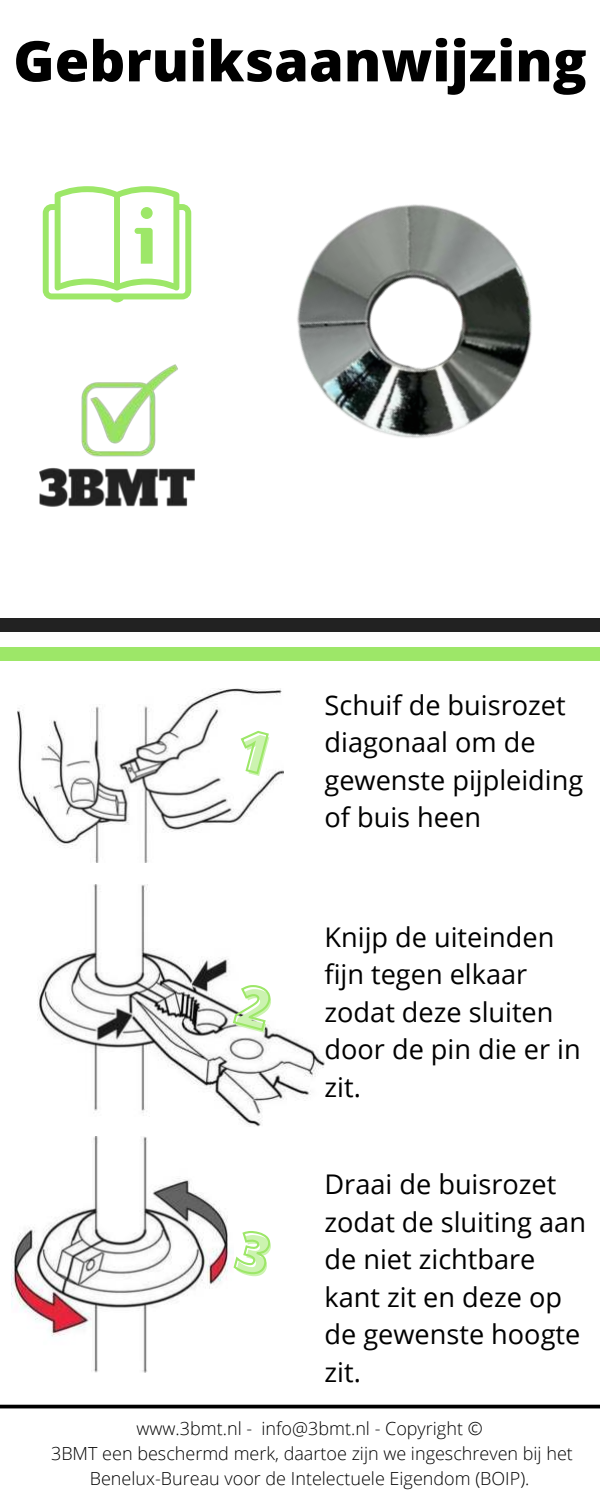
<style>
.page{position:relative;width:600px;height:1500px;background:#fff}
.page>*{position:absolute;margin:0;border:0;box-sizing:border-box;transform-origin:0 0}
.t1{font:800 56px "Open Sans";color:#000}
.t2{font:27.1px/37.5px "Open Sans";color:#000}
.t3{font:300 18px/24.8px "Open Sans";color:#000;text-align:center}
</style>
<div class="page">
<hr style="left:0;top:1405px;width:600px;height:3px;background:#000">
<img style="left:94px;top:1092px;width:217px;height:34px">
<img style="left:12px;top:1136px;width:219px;height:237px">
<img style="left:0;top:186px;width:600px;height:906px">
<svg style="left:236px;top:730px;width:34px;height:46px"></svg>
<svg style="left:232px;top:984px;width:42px;height:49px"></svg>
<svg style="left:233px;top:1231px;width:38px;height:44px"></svg>
<h1 class="t1" style="left:13px;top:18px;width:575px">Gebruiksaanwijzing</h1>
<p class="t2" style="left:325px;top:685px;width:260px">Schuif de buisrozet diagonaal om de gewenste pijpleiding of buis heen</p>
<p class="t2" style="left:325px;top:917px;width:258px">Knijp de uiteinden fijn tegen elkaar zodat deze sluiten door de pin die er in zit.</p>
<p class="t2" style="left:325px;top:1165px;width:263px">Draai de buisrozet zodat de sluiting aan de niet zichtbare kant zit en deze op de gewenste hoogte zit.</p>
<p class="t3" style="left:51px;top:1416px;width:523px">www.3bmt.nl - info@3bmt.nl - Copyright ©<br>3BMT een beschermd merk, daartoe zijn we ingeschreven bij het<br>Benelux-Bureau voor de Intelectuele Eigendom (BOIP).</p>
</div>
